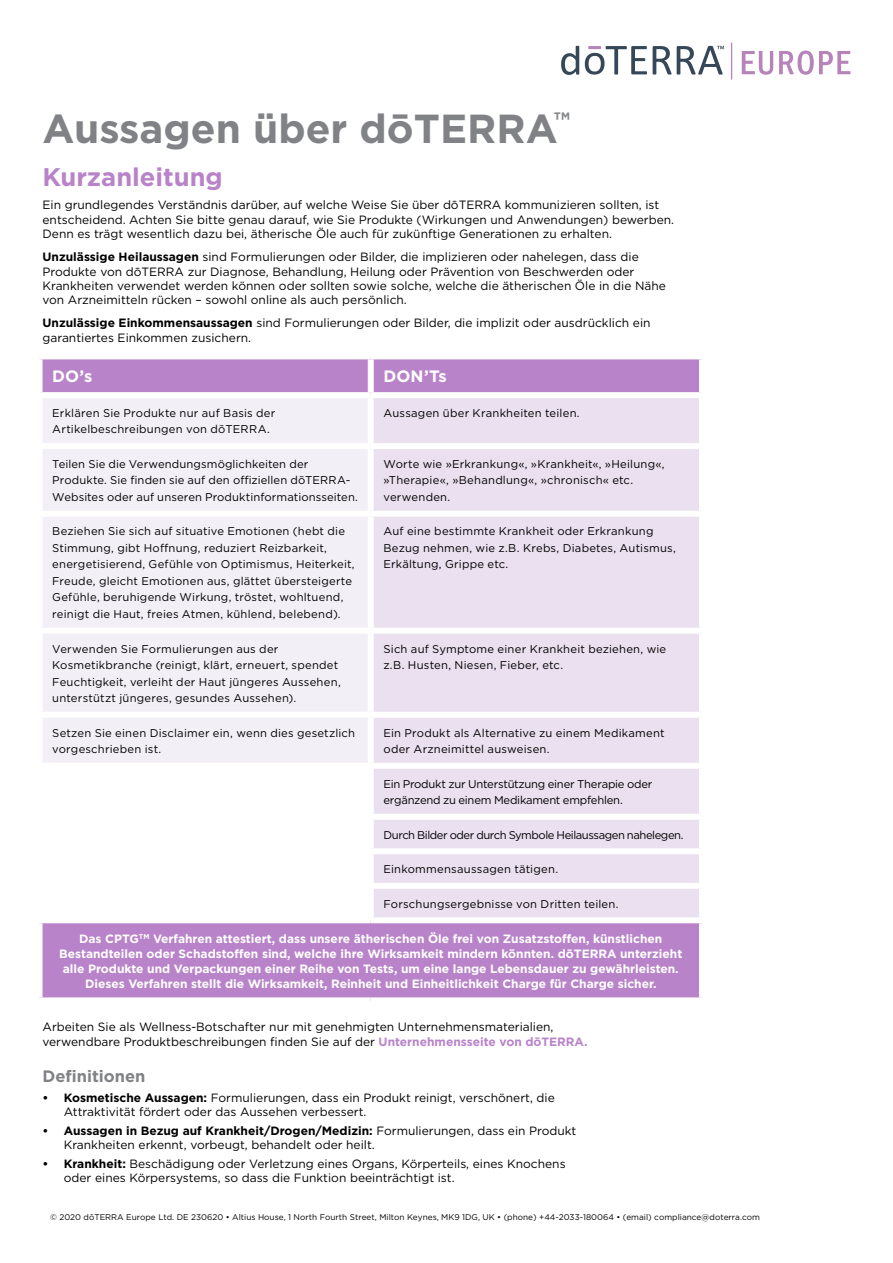
<style>
.page{position:relative;width:893px;height:1263px;background:#fff}
.page>*{position:absolute;margin:0;border:0;box-sizing:border-box;transform-origin:0 0}
.t1{font:700 40.5px "Gotham";color:#808285}
.t2{font:700 25.5px "Gotham";color:#b983ca}
.t3{font:700 16.5px "Gotham";color:#808285}
.t4{font:700 16.5px "Gotham";letter-spacing:.005em;color:#fff}
.t5{font:12px/14.4px "Gotham";color:#000}
.t6{font:700 12px/15px "Gotham";color:#fff;text-align:center}
.t7{font:11.25px/16.5px "Gotham";letter-spacing:.015em;color:#000}
.t8{font:11.25px/16.5px "Gotham";letter-spacing:-.02em;color:#000}
.t9{font:11.25px "Gotham";letter-spacing:-.04em;color:#000}
.t10{font:8.25px "Gotham";color:#000}
.s1{font-weight:700}
.s2{font-weight:700;color:#b983ca}
</style>
<div class="page">
<svg style="left:742px;top:51px;width:31px;height:24px"></svg>
<svg style="left:779px;top:51px;width:71px;height:24px"></svg>
<svg style="left:677px;top:46px;width:47px;height:29px"></svg>
<svg style="left:653px;top:46px;width:18px;height:29px"></svg>
<svg style="left:585px;top:46px;width:62px;height:29px"></svg>
<svg style="left:561px;top:46px;width:18px;height:29px"></svg>
<hr style="left:731px;top:43px;width:1px;height:37px;background:#b784ba">
<div style="left:43px;top:359px;width:656px;height:33px;background:#b983ca"></div>
<div style="left:43px;top:398px;width:325px;height:365px;background:#f3eff7"></div>
<div style="left:374px;top:398px;width:325px;height:519px;background:#eae0ef"></div>
<div style="left:40px;top:920px;width:662px;height:80px;background:#b983ca"></div>
<div style="left:368px;top:359px;width:6px;height:33px;background:#fff"></div>
<div style="left:37px;top:443px;width:334px;height:6px;background:#fff"></div>
<div style="left:371px;top:443px;width:334px;height:6px;background:#fff"></div>
<div style="left:37px;top:511px;width:334px;height:6px;background:#fff"></div>
<div style="left:371px;top:511px;width:334px;height:6px;background:#fff"></div>
<div style="left:37px;top:628px;width:334px;height:6px;background:#fff"></div>
<div style="left:371px;top:628px;width:334px;height:6px;background:#fff"></div>
<div style="left:37px;top:712px;width:334px;height:6px;background:#fff"></div>
<div style="left:371px;top:712px;width:334px;height:6px;background:#fff"></div>
<div style="left:371px;top:763px;width:334px;height:6px;background:#fff"></div>
<div style="left:368px;top:814px;width:337px;height:6px;background:#fff"></div>
<div style="left:368px;top:848px;width:337px;height:6px;background:#fff"></div>
<div style="left:368px;top:883px;width:337px;height:6px;background:#fff"></div>
<div style="left:37px;top:917px;width:334px;height:6px;background:#fff"></div>
<div style="left:37px;top:923px;width:6px;height:74px;background:#fff"></div>
<div style="left:371px;top:917px;width:334px;height:6px;background:#fff"></div>
<div style="left:699px;top:923px;width:6px;height:74px;background:#fff"></div>
<div style="left:37px;top:997px;width:334px;height:6px;background:#fff"></div>
<div style="left:371px;top:997px;width:334px;height:6px;background:#fff"></div>
<h1 class="t1" style="left:43px;top:102px;width:529px">Aussagen über dōTERRA<sup>™</sup></h1>
<h2 class="t2" style="left:43px;top:160px;width:182px">Kurzanleitung</h2>
<p class="t5" style="left:43px;top:198px;width:633px">Ein grundlegendes Verständnis darüber, auf welche Weise Sie über dōTERRA kommunizieren sollten, ist entscheidend. Achten Sie bitte genau darauf, wie Sie Produkte (Wirkungen und Anwendungen) bewerben.<br>Denn es trägt wesentlich dazu bei, ätherische Öle auch für zukünftige Generationen zu erhalten.</p>
<p class="t5" style="left:43px;top:249px;width:625px"><span class="s1">Unzulässige Heilaussagen</span> sind Formulierungen oder Bilder, die implizieren oder nahelegen, dass die Produkte von dōTERRA zur Diagnose, Behandlung, Heilung oder Prävention von Beschwerden oder Krankheiten verwendet werden können oder sollten sowie solche, welche die ätherischen Öle in die Nähe von Arzneimitteln rücken – sowohl online als auch persönlich.</p>
<p class="t5" style="left:43px;top:316px;width:610px"><span class="s1">Unzulässige Einkommensaussagen</span> sind Formulierungen oder Bilder, die implizit oder ausdrücklich ein garantiertes Einkommen zusichern.</p>
<h3 class="t4" style="left:52px;top:366px;width:42px">DO’s</h3>
<h3 class="t4" style="left:383px;top:366px;width:65px">DON’Ts</h3>
<p class="t7" style="left:52px;top:404px;width:225px">Erklären Sie Produkte nur auf Basis der<br>Artikelbeschreibungen von dōTERRA.</p>
<p class="t7" style="left:383px;top:404px;width:198px">Aussagen über Krankheiten teilen.</p>
<p class="t7" style="left:52px;top:455px;width:307px">Teilen Sie die Verwendungsmöglichkeiten der<br>Produkte. Sie finden sie auf den offiziellen dōTERRA-<br>Websites oder auf unseren Produktinformationsseiten.</p>
<p class="t7" style="left:383px;top:455px;width:283px">Worte wie »Erkrankung«, »Krankheit«, »Heilung«, »Therapie«, »Behandlung«, »chronisch« etc. verwenden.</p>
<p class="t7" style="left:52px;top:523px;width:304px">Beziehen Sie sich auf situative Emotionen (hebt die Stimmung, gibt Hoffnung, reduziert Reizbarkeit, energetisierend, Gefühle von Optimismus, Heiterkeit, Freude, gleicht Emotionen aus, glättet übersteigerte Gefühle, beruhigende Wirkung, tröstet, wohltuend, reinigt die Haut, freies Atmen, kühlend, belebend).</p>
<p class="t7" style="left:383px;top:523px;width:294px">Auf eine bestimmte Krankheit oder Erkrankung<br>Bezug nehmen, wie z.B. Krebs, Diabetes, Autismus,<br>Erkältung, Grippe etc.</p>
<p class="t7" style="left:52px;top:640px;width:290px">Verwenden Sie Formulierungen aus der Kosmetikbranche (reinigt, klärt, erneuert, spendet Feuchtigkeit, verleiht der Haut jüngeres Aussehen, unterstützt jüngeres, gesundes Aussehen).</p>
<p class="t7" style="left:383px;top:640px;width:284px">Sich auf Symptome einer Krankheit beziehen, wie z.B. Husten, Niesen, Fieber, etc.</p>
<p class="t7" style="left:52px;top:724px;width:304px">Setzen Sie einen Disclaimer ein, wenn dies gesetzlich vorgeschrieben ist.</p>
<p class="t7" style="left:383px;top:724px;width:283px">Ein Produkt als Alternative zu einem Medikament oder Arzneimittel ausweisen.</p>
<p class="t8" style="left:383px;top:775px;width:270px">Ein Produkt zur Unterstützung einer Therapie oder ergänzend zu einem Medikament empfehlen.</p>
<p class="t9" style="left:383px;top:827px;width:302px">Durch Bilder oder durch Symbole Heilaussagen nahelegen.</p>
<p class="t7" style="left:383px;top:861px;width:176px">Einkommensaussagen tätigen.</p>
<p class="t7" style="left:383px;top:895px;width:237px">Forschungsergebnisse von Dritten teilen.</p>
<p class="t6" style="left:59px;top:931px;width:625px">Das CPTG<sup>TM</sup> Verfahren attestiert, dass unsere ätherischen Öle frei von Zusatzstoffen, künstlichen Bestandteilen oder Schadstoffen sind, welche ihre Wirksamkeit mindern könnten. dōTERRA unterzieht alle Produkte und Verpackungen einer Reihe von Tests, um eine lange Lebensdauer zu gewährleisten.<br>Dieses Verfahren stellt die Wirksamkeit, Reinheit und Einheitlichkeit Charge für Charge sicher.</p>
<p class="t5" style="left:43px;top:1019px;width:547px;line-height:15px">Arbeiten Sie als Wellness-Botschafter nur mit genehmigten Unternehmensmaterialien, verwendbare Produktbeschreibungen finden Sie auf der <span class="s2">Unternehmensseite von dōTERRA.</span></p>
<h3 class="t3" style="left:43px;top:1066px;width:105px">Definitionen</h3>
<p class="t5" style="left:64px;top:1090px;width:493px;text-indent:-21px"><span class="s1">• Kosmetische Aussagen:</span> Formulierungen, dass ein Produkt reinigt, verschönert, die<br>Attraktivität fördert oder das Aussehen verbessert.</p>
<p class="t5" style="left:64px;top:1123px;width:514px;text-indent:-21px"><span class="s1">• Aussagen in Bezug auf Krankheit/Drogen/Medizin:</span> Formulierungen, dass ein Produkt<br>Krankheiten erkennt, vorbeugt, behandelt oder heilt.</p>
<p class="t5" style="left:64px;top:1156px;width:503px;text-indent:-21px"><span class="s1">• Krankheit:</span> Beschädigung oder Verletzung eines Organs, Körperteils, eines Knochens oder eines Körpersystems, so dass die Funktion beeinträchtigt ist.</p>
<p class="t10" style="left:50px;top:1212px;width:711px">© 2020 dōTERRA Europe Ltd. DE 230620 • Altius House, 1 North Fourth Street, Milton Keynes, MK9 1DG, UK • (phone) +44-2033-180064 • (email) compliance@doterra.com</p>
</div>
